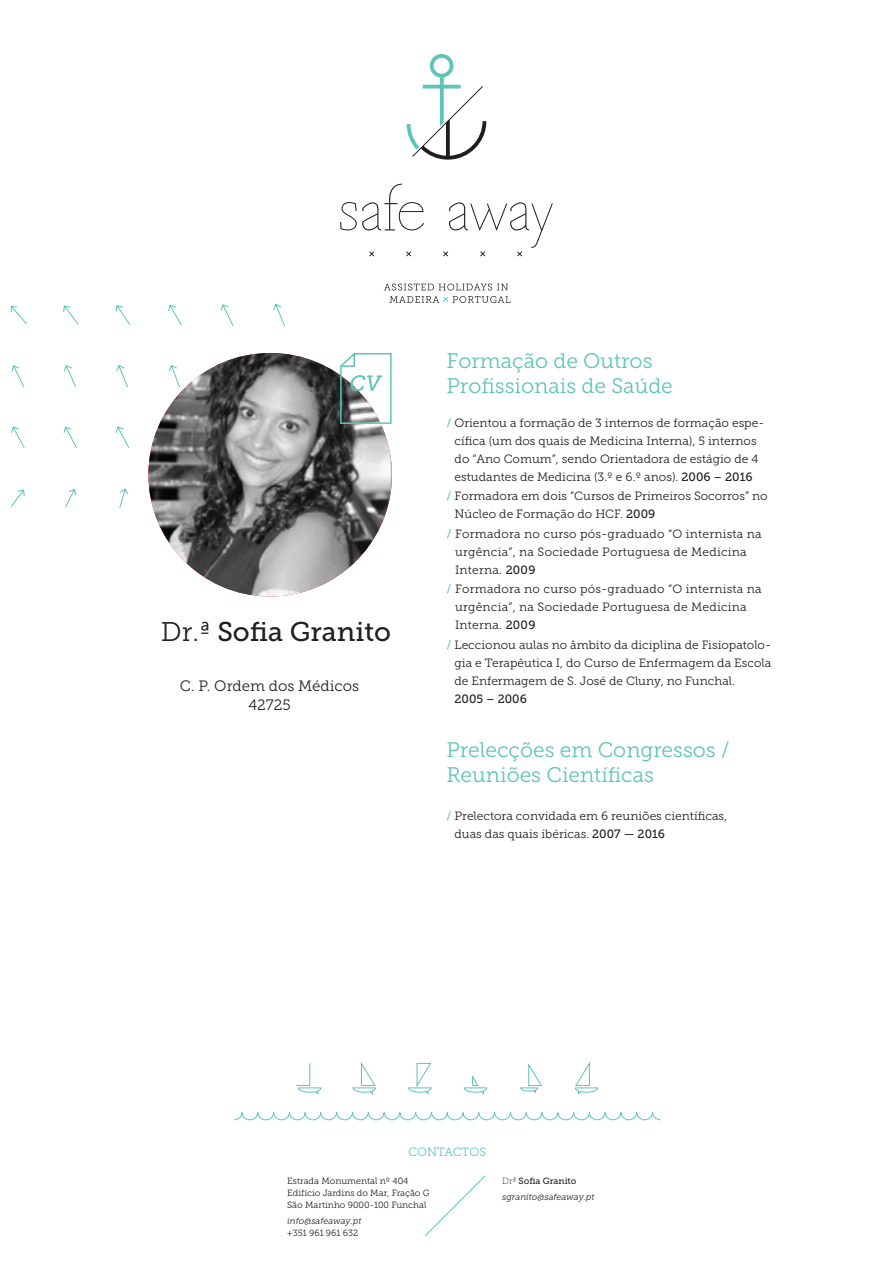
<style>
.page{position:relative;width:893px;height:1263px;background:#fff}
.page>*{position:absolute;margin:0;border:0;box-sizing:border-box;transform-origin:0 0}
.t1{font:27px "Museo Slab 500";color:#231f20}
.t2{font:21px/25.2px "Museo Slab 300";color:#5fc4b9}
.t3{font:15px "Museo Slab 300";color:#231f20}
.t4{font:12px/18px "Museo Slab 300";color:#231f20}
.t5{font:12px/18px "Museo Slab 300";letter-spacing:.02em;color:#231f20}
.t6{font:12px "Museo Slab 300";color:#5fc4b9}
.t7{font:9px/12px "Museo Slab 300";color:#231f20}
.t8{font:italic 9px "Museo Slab 300";color:#231f20}
.t9{font:9px "Museo Slab 500";color:#231f20}
.s1{font-family:"Museo Slab 300"}
.s2{font-family:"Museo Slab 500";color:#5fc4b9}
.s3{font-family:"Museo Slab 500"}
.s4{font-family:"Museo Slab 100"}
</style>
<div class="page">
<svg style="left:407px;top:54px;width:79px;height:106px"></svg>
<svg style="left:369px;top:251px;width:5px;height:5px"></svg>
<svg style="left:406px;top:251px;width:5px;height:5px"></svg>
<svg style="left:340px;top:184px;width:84px;height:46px"></svg>
<svg style="left:443px;top:202px;width:110px;height:54px"></svg>
<svg style="left:384px;top:284px;width:124px;height:6px"></svg>
<svg style="left:390px;top:296px;width:120px;height:7px"></svg>
<svg style="left:296px;top:1062px;width:302px;height:32px"></svg>
<svg style="left:234px;top:1112px;width:427px;height:8px"></svg>
<svg style="left:424px;top:1175px;width:62px;height:62px"></svg>
<svg style="left:10px;top:304px;width:276px;height:204px"></svg>
<img style="left:148px;top:353px;width:244px;height:243px;border-radius:120px">
<svg style="left:339px;top:353px;width:53px;height:72px"></svg>
<p class="t1" style="left:161px;top:617px;width:232px"><span class="s1">Dr.ª</span> Sofia Granito</p>
<p class="t3" style="left:180px;top:677px;width:181px">C. P. Ordem dos Médicos</p>
<p class="t3" style="left:248px;top:697px;width:44px">42725</p>
<p class="t2" style="left:446px;top:348px;width:228px">Formação de Outros<br>Profissionais de Saúde</p>
<p class="t4" style="left:446px;top:414px;width:319px;text-align:center"><span class="s2">/</span> Orientou a formação de 3 internos de formação espe&shy;cífica (um dos quais de Medicina Interna), 5 internos do “Ano Comum”, sendo Orientadora de estágio de 4 estudantes de Medicina (3.º e 6.º anos). <span class="s3">2006 – 2016</span></p>
<p class="t4" style="left:455px;top:487px;width:315px;text-indent:-8px"><span class="s2">/</span> Formadora em dois “Cursos de Primeiros Socorros” no<br>Núcleo de Formação do HCF. <span class="s3">2009</span></p>
<p class="t5" style="left:455px;top:525px;width:308px;text-indent:-9px"><span class="s2">/</span> Formadora no curso pós-graduado “O internista na urgência”, na Sociedade Portuguesa de Medicina<br>Interna. <span class="s3">2009</span></p>
<p class="t5" style="left:455px;top:580px;width:308px;text-indent:-9px"><span class="s2">/</span> Formadora no curso pós-graduado “O internista na urgência”, na Sociedade Portuguesa de Medicina<br>Interna. <span class="s3">2009</span></p>
<p class="t4" style="left:455px;top:636px;width:318px;text-indent:-8px"><span class="s2">/</span> Leccionou aulas no âmbito da diciplina de Fisiopatolo&shy;gia e Terapêutica I, do Curso de Enfermagem da Escola de Enfermagem de S. José de Cluny, no Funchal.<br><span class="s3">2005 – 2006</span></p>
<p class="t2" style="left:446px;top:738px;width:285px">Prelecções em Congressos /<br>Reuniões Científicas</p>
<p class="t4" style="left:455px;top:807px;width:274px;text-indent:-8px"><span class="s2">/</span> Prelectora convidada em 6 reuniões científicas, duas das quais ibéricas. <span class="s3">2007 — 2016</span></p>
<p class="t6" style="left:408px;top:1145px;width:79px">CONTACTOS</p>
<p class="t7" style="left:287px;top:1175px;width:144px">Estrada Monumental nº 404<br>Edifício Jardins do Mar, Fração G<br>São Martinho 9000-100 Funchal</p>
<p class="t8" style="left:287px;top:1216px;width:76px">info@safeaway.pt</p>
<p class="t7" style="left:287px;top:1227px;width:73px">+351 961 961 632</p>
<p class="t9" style="left:502px;top:1175px;width:76px"><span class="s4">Drª</span> Sofia Granito</p>
<p class="t8" style="left:502px;top:1192px;width:94px">sgranito@safeaway.pt</p>
</div>
